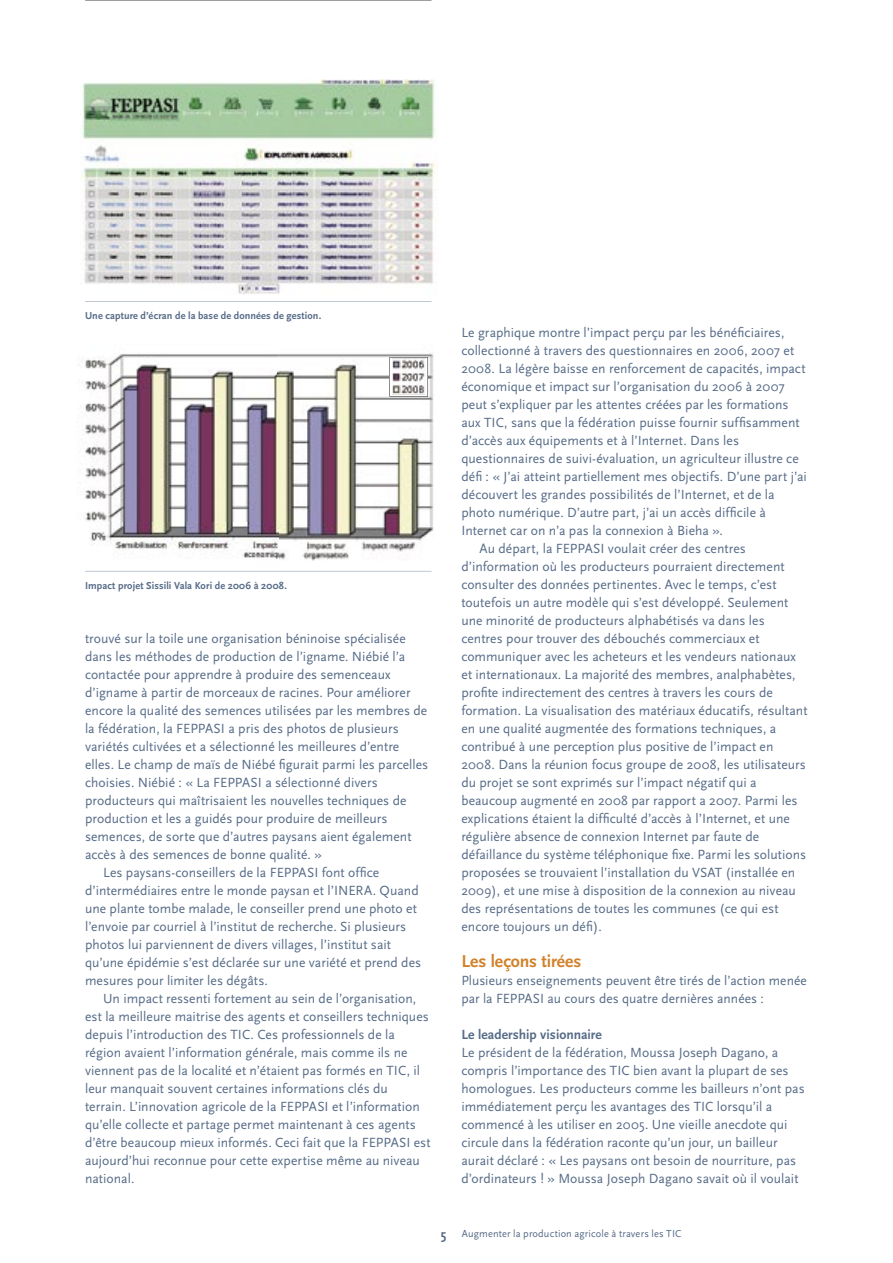
<style>
.page{position:relative;width:893px;height:1263px;background:#fff}
.page>*{position:absolute;margin:0;border:0;box-sizing:border-box;transform-origin:0 0}
.t1{font:700 18px "Scala Sans";letter-spacing:-.005em;color:#d1822b}
.t2{font:13.8px/18px "Scala Sans";letter-spacing:.005em;color:#566b87}
.t3{font:700 13.8px "Scala Sans";color:#566b87}
.t4{font:700 10.5px "Scala Sans";letter-spacing:.01em;color:#566b87}
.t5{font:10.5px "Scala Sans";letter-spacing:.015em;color:#566b87}
.s1{font-weight:700;font-size:13.8px}
</style>
<div class="page">
<svg style="left:85px;top:0;width:347px;height:1px"></svg>
<img style="left:81px;top:80px;width:356px;height:214px">
<svg style="left:85px;top:571px;width:347px;height:1px"></svg>
<svg style="left:85px;top:301px;width:347px;height:1px"></svg>
<img style="left:79px;top:353px;width:355px;height:208px">
<svg style="left:390px;top:357px;width:38px;height:40px"></svg>
<img style="left:392px;top:359px;width:33px;height:35px">
<p class="t4" style="left:85px;top:310px;width:238px">Une capture d’écran de la base de données de gestion.</p>
<p class="t4" style="left:85px;top:580px;width:203px">Impact projet Sissili Vala Kori de 2006 à 2008.</p>
<p class="t2" style="left:85px;top:630px;width:322px">trouvé sur la toile une organisation béninoise spécialisée</p>
<p class="t2" style="left:85px;top:648px;width:322px">dans les méthodes de production de l’igname. Niébié l’a</p>
<p class="t2" style="left:85px;top:666px;width:307px">contactée pour apprendre à produire des semenceaux</p>
<p class="t2" style="left:85px;top:684px;width:327px">d’igname à partir de morceaux de racines. Pour améliorer</p>
<p class="t2" style="left:85px;top:702px;width:344px">encore la qualité des semences utilisées par les membres de</p>
<p class="t2" style="left:85px;top:720px;width:315px">la fédération, la FEPPASI a pris des photos de plusieurs</p>
<p class="t2" style="left:85px;top:738px;width:316px">variétés cultivées et a sélectionné les meilleures d’entre</p>
<p class="t2" style="left:85px;top:756px;width:345px">elles. Le champ de maïs de Niébé figurait parmi les parcelles</p>
<p class="t2" style="left:85px;top:774px;width:294px">choisies. Niébié : « La FEPPASI a sélectionné divers</p>
<p class="t2" style="left:85px;top:792px;width:323px">producteurs qui maîtrisaient les nouvelles techniques de</p>
<p class="t2" style="left:85px;top:810px;width:304px">production et les a guidés pour produire de meilleurs</p>
<p class="t2" style="left:85px;top:828px;width:328px">semences, de sorte que d’autres paysans aient également</p>
<p class="t2" style="left:85px;top:846px;width:239px">accès à des semences de bonne qualité. »</p>
<p class="t2" style="left:103px;top:864px;width:278px">Les paysans-conseillers de la FEPPASI font office</p>
<p class="t2" style="left:85px;top:882px;width:335px">d’intermédiaires entre le monde paysan et l’INERA. Quand</p>
<p class="t2" style="left:85px;top:900px;width:333px">une plante tombe malade, le conseiller prend une photo et</p>
<p class="t2" style="left:85px;top:918px;width:323px">l’envoie par courriel à l’institut de recherche. Si plusieurs</p>
<p class="t2" style="left:85px;top:936px;width:307px">photos lui parviennent de divers villages, l’institut sait</p>
<p class="t2" style="left:85px;top:954px;width:338px">qu’une épidémie s’est déclarée sur une variété et prend des</p>
<p class="t2" style="left:85px;top:972px;width:184px">mesures pour limiter les dégâts.</p>
<p class="t2" style="left:103px;top:990px;width:315px">Un impact ressenti fortement au sein de l’organisation,</p>
<p class="t2" style="left:85px;top:1008px;width:345px">est la meilleure maitrise des agents et conseillers techniques</p>
<p class="t2" style="left:85px;top:1026px;width:311px">depuis l’introduction des TIC. Ces professionnels de la</p>
<p class="t2" style="left:85px;top:1044px;width:324px">région avaient l’information générale, mais comme ils ne</p>
<p class="t2" style="left:85px;top:1062px;width:337px">viennent pas de la localité et n’étaient pas formés en TIC, il</p>
<p class="t2" style="left:85px;top:1080px;width:304px">leur manquait souvent certaines informations clés du</p>
<p class="t2" style="left:85px;top:1098px;width:336px">terrain. L’innovation agricole de la FEPPASI et l’information</p>
<p class="t2" style="left:85px;top:1116px;width:332px">qu’elle collecte et partage permet maintenant à ces agents</p>
<p class="t2" style="left:85px;top:1134px;width:347px">d’être beaucoup mieux informés. Ceci fait que la FEPPASI est</p>
<p class="t2" style="left:85px;top:1152px;width:336px">aujourd’hui reconnue pour cette expertise même au niveau</p>
<p class="t2" style="left:85px;top:1170px;width:51px">national.</p>
<p class="t2" style="left:461px;top:324px;width:325px">Le graphique montre l’impact perçu par les bénéficiaires,</p>
<p class="t2" style="left:461px;top:342px;width:334px">collectionné à travers des questionnaires en 2006, 2007 et</p>
<p class="t2" style="left:461px;top:360px;width:346px">2008. La légère baisse en renforcement de capacités, impact</p>
<p class="t2" style="left:461px;top:378px;width:325px">économique et impact sur l’organisation du 2006 à 2007</p>
<p class="t2" style="left:461px;top:396px;width:329px">peut s’expliquer par les attentes créées par les formations</p>
<p class="t2" style="left:461px;top:414px;width:340px">aux TIC, sans que la fédération puisse fournir suffisamment</p>
<p class="t2" style="left:461px;top:432px;width:279px">d’accès aux équipements et à l’Internet. Dans les</p>
<p class="t2" style="left:461px;top:450px;width:339px">questionnaires de suivi-évaluation, un agriculteur illustre ce</p>
<p class="t2" style="left:461px;top:468px;width:347px">défi : « J’ai atteint partiellement mes objectifs. D’une part j’ai</p>
<p class="t2" style="left:461px;top:486px;width:315px">découvert les grandes possibilités de l’Internet, et de la</p>
<p class="t2" style="left:461px;top:504px;width:306px">photo numérique. D’autre part, j’ai un accès difficile à</p>
<p class="t2" style="left:461px;top:522px;width:263px">Internet car on n’a pas la connexion à Bieha ».</p>
<p class="t2" style="left:479px;top:540px;width:268px">Au départ, la FEPPASI voulait créer des centres</p>
<p class="t2" style="left:461px;top:558px;width:325px">d’information où les producteurs pourraient directement</p>
<p class="t2" style="left:461px;top:576px;width:317px">consulter des données pertinentes. Avec le temps, c’est</p>
<p class="t2" style="left:461px;top:594px;width:329px">toutefois un autre modèle qui s’est développé. Seulement</p>
<p class="t2" style="left:461px;top:612px;width:305px">une minorité de producteurs alphabétisés va dans les</p>
<p class="t2" style="left:461px;top:630px;width:300px">centres pour trouver des débouchés commerciaux et</p>
<p class="t2" style="left:461px;top:648px;width:336px">communiquer avec les acheteurs et les vendeurs nationaux</p>
<p class="t2" style="left:461px;top:666px;width:336px">et internationaux. La majorité des membres, analphabètes,</p>
<p class="t2" style="left:461px;top:684px;width:313px">profite indirectement des centres à travers les cours de</p>
<p class="t2" style="left:461px;top:702px;width:348px">formation. La visualisation des matériaux éducatifs, résultant</p>
<p class="t2" style="left:461px;top:720px;width:317px">en une qualité augmentée des formations techniques, a</p>
<p class="t2" style="left:461px;top:738px;width:314px">contribué à une perception plus positive de l’impact en</p>
<p class="t2" style="left:461px;top:756px;width:346px">2008. Dans la réunion focus groupe de 2008, les utilisateurs</p>
<p class="t2" style="left:461px;top:774px;width:297px">du projet se sont exprimés sur l’impact négatif qui a</p>
<p class="t2" style="left:461px;top:792px;width:338px">beaucoup augmenté en 2008 par rapport a 2007. Parmi les</p>
<p class="t2" style="left:461px;top:810px;width:330px">explications étaient la difficulté d’accès à l’Internet, et une</p>
<p class="t2" style="left:461px;top:828px;width:299px">régulière absence de connexion Internet par faute de</p>
<p class="t2" style="left:461px;top:846px;width:346px">défaillance du système téléphonique fixe. Parmi les solutions</p>
<p class="t2" style="left:461px;top:864px;width:335px">proposées se trouvaient l’installation du VSAT (installée en</p>
<p class="t2" style="left:461px;top:882px;width:336px">2009), et une mise à disposition de la connexion au niveau</p>
<p class="t2" style="left:461px;top:900px;width:319px">des représentations de toutes les communes (ce qui est</p>
<p class="t2" style="left:461px;top:918px;width:142px">encore toujours un défi).</p>
<h1 class="t1" style="left:461px;top:952px;width:122px">Les leçons tirées</h1>
<p class="t2" style="left:461px;top:972px;width:347px">Plusieurs enseignements peuvent être tirés de l’action menée par la FEPPASI au cours des quatre dernières années :</p>
<p class="t3" style="left:461px;top:1027px;width:142px">Le leadership visionnaire</p>
<p class="t2" style="left:461px;top:1044px;width:345px">Le président de la fédération, Moussa Joseph Dagano, a compris l’importance des TIC bien avant la plupart de ses homologues. Les producteurs comme les bailleurs n’ont pas immédiatement perçu les avantages des TIC lorsqu’il a commencé à les utiliser en 2005. Une vieille anecdote qui circule dans la fédération raconte qu’un jour, un bailleur aurait déclaré : « Les paysans ont besoin de nourriture, pas d’ordinateurs ! » Moussa Joseph Dagano savait où il voulait</p>
<p class="t5" style="left:441px;top:1228px;width:242px"><span class="s1">5</span> Augmenter la production agricole à travers les TIC</p>
</div>
